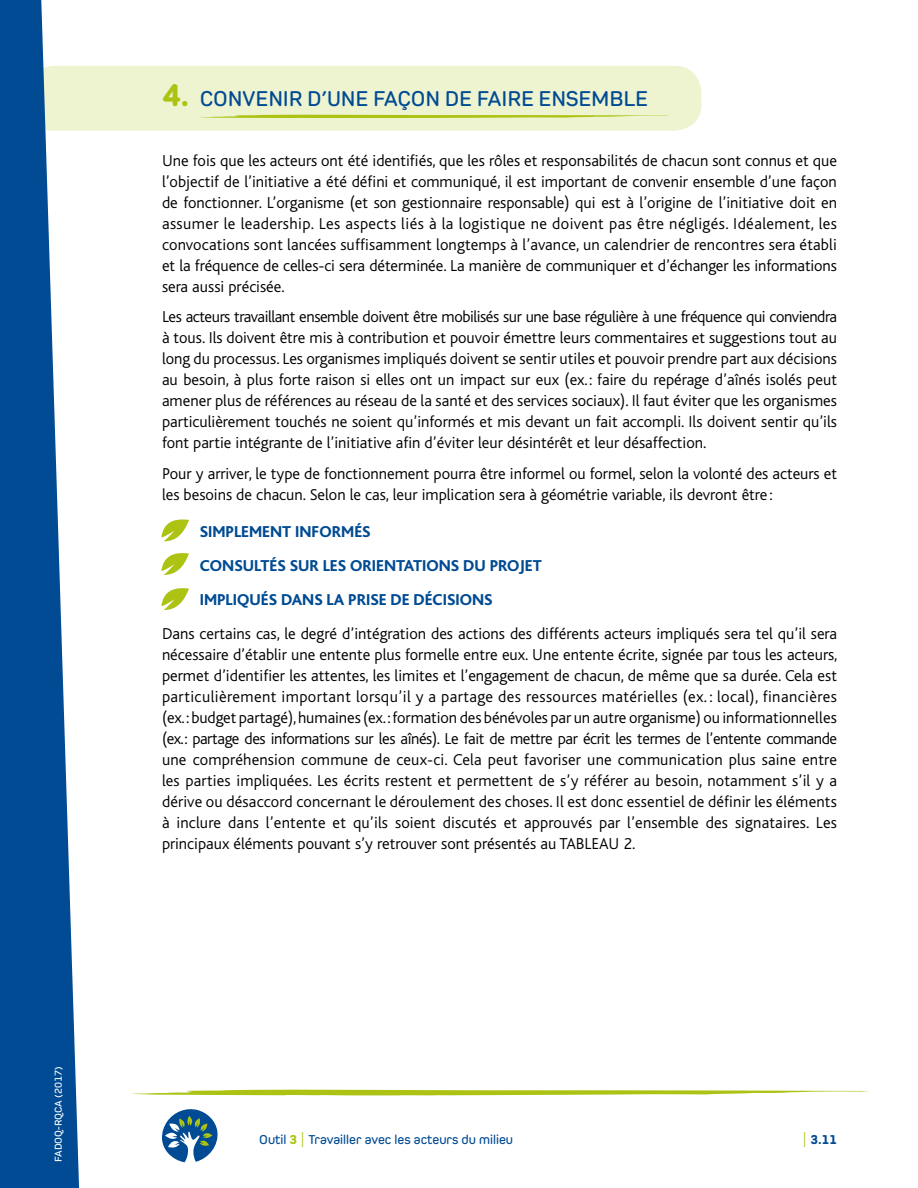
<style>
.page{position:relative;width:918px;height:1188px;background:#fff}
.page>*{position:absolute;margin:0;border:0;box-sizing:border-box;transform-origin:0 0}
.t1{font:600 22.5px "Pero";letter-spacing:-.01em;color:#004b93}
.t2{font:300 16.5px/21px "Bliss";color:#000;text-align:justify}
.t3{font:800 16.5px/33.9px "Bliss";color:#004b93}
.t4{font:600 13.5px "Pero";color:#004b93}
.t5{font:800 13.5px "Pero";color:#004b93}
.t6{font:600 10.5px "Pero";color:#fff}
.s1{font-weight:800;font-size:33px;color:#acc313}
.s2{font-weight:800;color:#acc313}
.s3{font-weight:300;font-size:22.5px;color:#acc313}
</style>
<div class="page">
<svg style="left:161px;top:519px;width:28px;height:22px"></svg>
<svg style="left:161px;top:553px;width:28px;height:22px"></svg>
<svg style="left:161px;top:588px;width:28px;height:22px"></svg>
<div style="left:27px;top:66px;width:674px;height:65px;background:#eef3d0;border-radius:27px"></div>
<svg style="left:200px;top:115px;width:470px;height:3px"></svg>
<svg style="left:0;top:0;width:80px;height:1188px;fill:#004b93"></svg>
<svg style="left:162px;top:1109px;width:56px;height:53px"></svg>
<svg style="left:132px;top:1090px;width:737px;height:5px;background:#c0d14d"></svg>
<p class="t6" style="left:52px;top:1162px;width:97px;rotate:-90deg">FADOQ-RQCA (2017)</p>
<h1 class="t1" style="left:162px;top:85px;width:488px"><span class="s1">4.</span> CONVENIR D’UNE FAÇON DE FAIRE ENSEMBLE</h1>
<p class="t2" style="left:162px;top:150px;width:677px">Une fois que les acteurs ont été identifiés, que les rôles et responsabilités de chacun sont connus et que l’objectif de l’initiative a été défini et communiqué, il est important de convenir ensemble d’une façon de fonctionner. L’organisme (et son gestionnaire responsable) qui est à l’origine de l’initiative doit en assumer le leadership. Les aspects liés à la logistique ne doivent pas être négligés. Idéalement, les convocations sont lancées suffisamment longtemps à l’avance, un calendrier de rencontres sera établi et la fréquence de celles-ci sera déterminée. La manière de communiquer et d’échanger les informations sera aussi précisée.</p>
<p class="t2" style="left:162px;top:307px;width:677px">Les acteurs travaillant ensemble doivent être mobilisés sur une base régulière à une fréquence qui conviendra à tous. Ils doivent être mis à contribution et pouvoir émettre leurs commentaires et suggestions tout au long du processus. Les organismes impliqués doivent se sentir utiles et pouvoir prendre part aux décisions au besoin, à plus forte raison si elles ont un impact sur eux (ex.: faire du repérage d’aînés isolés peut amener plus de références au réseau de la santé et des services sociaux). Il faut éviter que les organismes particulièrement touchés ne soient qu’informés et mis devant un fait accompli. Ils doivent sentir qu’ils font partie intégrante de l’initiative afin d’éviter leur désintérêt et leur désaffection.</p>
<p class="t2" style="left:162px;top:464px;width:677px">Pour y arriver, le type de fonctionnement pourra être informel ou formel, selon la volonté des acteurs et les besoins de chacun. Selon le cas, leur implication sera à géométrie variable, ils devront être :</p>
<p class="t3" style="left:200px;top:515px;width:344px">SIMPLEMENT INFORMÉS<br>CONSULTÉS SUR LES ORIENTATIONS DU PROJET<br>IMPLIQUÉS DANS LA PRISE DE DÉCISIONS</p>
<p class="t2" style="left:162px;top:624px;width:677px">Dans certains cas, le degré d’intégration des actions des différents acteurs impliqués sera tel qu’il sera nécessaire d’établir une entente plus formelle entre eux. Une entente écrite, signée par tous les acteurs, permet d’identifier les attentes, les limites et l’engagement de chacun, de même que sa durée. Cela est particulièrement important lorsqu’il y a partage des ressources matérielles (ex. : local), financières (ex.: budget partagé), humaines (ex.: formation des bénévoles par un autre organisme) ou informationnelles (ex.: partage des informations sur les aînés). Le fait de mettre par écrit les termes de l’entente commande une compréhension commune de ceux-ci. Cela peut favoriser une communication plus saine entre les parties impliquées. Les écrits restent et permettent de s’y référer au besoin, notamment s’il y a dérive ou désaccord concernant le déroulement des choses. Il est donc essentiel de définir les éléments à inclure dans l’entente et qu’ils soient discutés et approuvés par l’ensemble des signataires. Les principaux éléments pouvant s’y retrouver sont présentés au TABLEAU 2.</p>
<p class="t4" style="left:259px;top:1132px;width:256px">Outil <span class="s2">3</span> <span class="s3">I</span> Travailler avec les acteurs du milieu</p>
<p class="t5" style="left:802px;top:1132px;width:36px"><span class="s3">I</span> 3.11</p>
</div>
